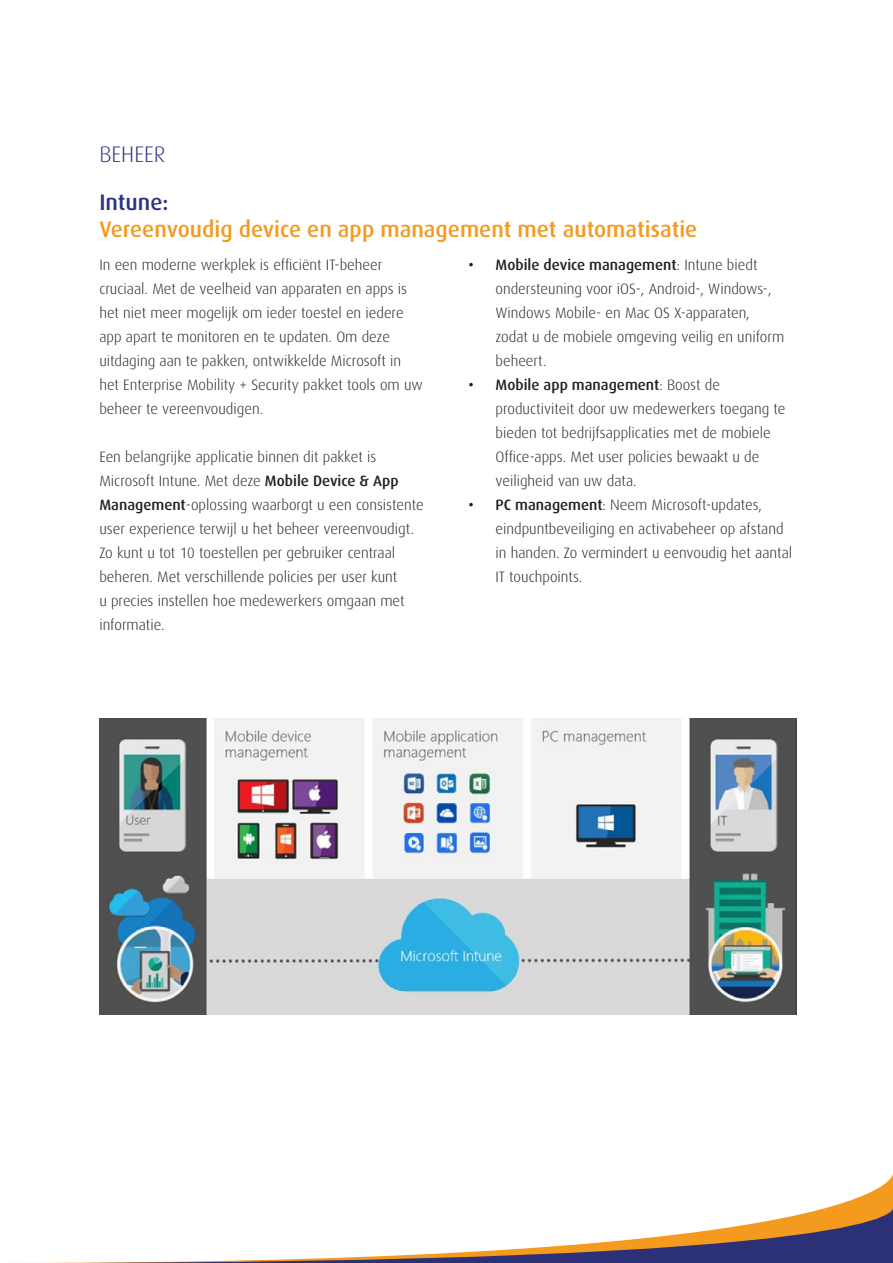
<style>
.page{position:relative;width:893px;height:1263px;background:#fff}
.page>*{position:absolute;margin:0;border:0;box-sizing:border-box;transform-origin:0 0}
.t1{font:500 22.5px "Dax";color:#f39a1f}
.t2{font:500 22.5px "Dax";color:#2b3481}
.t3{font:300 22.5px "Dax";color:#2b3481}
.t4{font:300 15px/24px "Dax";color:#231f20}
.s1{font-weight:500}
</style>
<div class="page">
<svg style="left:826px;top:1174px;width:67px;height:34px"></svg>
<svg style="left:34px;top:1208px;width:859px;height:55px"></svg>
<img style="left:99px;top:719px;width:698px;height:295px">
<h1 class="t3" style="left:99px;top:142px;width:68px">BEHEER</h1>
<h1 class="t2" style="left:99px;top:190px;width:71px">Intune:</h1>
<h1 class="t1" style="left:99px;top:217px;width:599px">Vereenvoudig device en app management met automatisatie</h1>
<p class="t4" style="left:99px;top:253px;width:325px">In een moderne werkplek is efficiënt IT-beheer cruciaal. Met de veelheid van apparaten en apps is het niet meer mogelijk om ieder toestel en iedere app apart te monitoren en te updaten. Om deze uitdaging aan te pakken, ontwikkelde Microsoft in het Enterprise Mobility + Security pakket tools om uw beheer te vereenvoudigen.</p>
<p class="t4" style="left:99px;top:445px;width:326px">Een belangrijke applicatie binnen dit pakket is Microsoft Intune. Met deze <span class="s1">Mobile Device &amp; App Management</span>-oplossing waarborgt u een consistente user experience terwijl u het beheer vereenvoudigt.<br>Zo kunt u tot 10 toestellen per gebruiker centraal beheren. Met verschillende policies per user kunt<br>u precies instellen hoe medewerkers omgaan met informatie.</p>
<p class="t4" style="left:495px;top:253px;width:290px;text-indent:-27px"><span class="s1">• Mobile device management</span>: Intune biedt ondersteuning voor iOS-, Android-, Windows-, Windows Mobile- en Mac OS X-apparaten, zodat u de mobiele omgeving veilig en uniform beheert.</p>
<p class="t4" style="left:495px;top:373px;width:291px;text-indent:-27px"><span class="s1">• Mobile app management</span>: Boost de productiviteit door uw medewerkers toegang te bieden tot bedrijfsapplicaties met de mobiele Office-apps. Met user policies bewaakt u de veiligheid van uw data.</p>
<p class="t4" style="left:495px;top:493px;width:298px;text-indent:-27px"><span class="s1">• PC management</span>: Neem Microsoft-updates, eindpuntbeveiliging en activabeheer op afstand in handen. Zo vermindert u eenvoudig het aantal IT touchpoints.</p>
</div>
